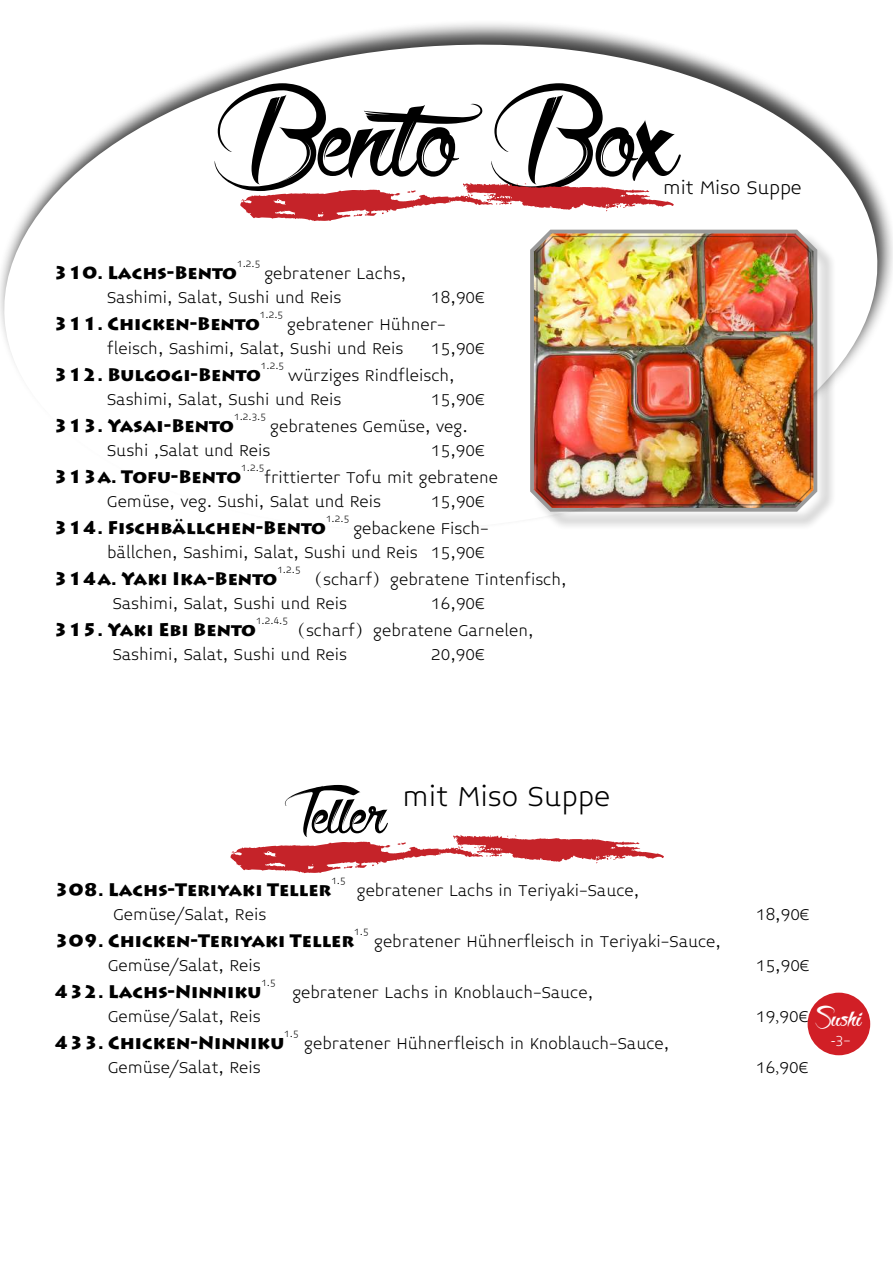
<style>
.page{position:relative;width:893px;height:1263px;background:#fff}
.page>*{position:absolute;margin:0;border:0;box-sizing:border-box;transform-origin:0 0}
.t1{font:220.8px "Akhenaton";color:#000}
.t2{font:108px "Akhenaton";color:#000}
.t3{font:45px "Akhenaton";color:#fffbfd}
.t4{font:300 31.5px "Midiet Sans";color:#000}
.t5{font:300 21px "Midiet Sans";color:#000}
.t6{font:300 18px/24px "Midiet Sans";color:#000}
.t7{font:900 18px "Lithos Pro";color:#000}
.t8{font:300 15px "Midiet Sans";color:#fffbfd}
.t9{font:300 10.5px "Midiet Sans";color:#000}
.s1{font-family:"Adobe Song Std"}
.s2{font-family:"Apple Chancery";font-weight:400}
</style>
<div class="page">
<div style="left:0;top:19px;width:893px;height:513px;background:#000;opacity:.75"></div>
<svg style="left:0;top:29px;width:887px;height:503px"></svg>
<div style="left:808px;top:993px;width:62px;height:62px;background:#d11f26;border-radius:50%"></div>
<svg style="left:240px;top:183px;width:434px;height:38px"></svg>
<div style="left:532px;top:232px;width:304px;height:298px;background:#000;opacity:.75"></div>
<img style="left:527px;top:226px;width:294px;height:289px">
<div style="left:536px;top:236px;width:275px;height:269px;border:1px solid #000;border-radius:16px"></div>
<svg style="left:231px;top:835px;width:433px;height:38px"></svg>
<h1 class="t1" style="left:214px;top:-29px;width:466px">Bento Box</h1>
<p class="t5" style="left:663px;top:176px;width:140px">mit Miso Suppe</p>
<p class="t9" style="left:237px;top:258px;width:25px">1.2.5</p>
<p class="t6" style="left:107px;top:262px;width:300px;text-indent:157px">gebratener Lachs,<br>Sashimi, Salat, Sushi und Reis</p>
<p class="t7" style="left:53px;top:262px;width:185px">310. Lachs-Bento</p>
<p class="t6" style="left:431px;top:286px;width:55px">18,90€</p>
<p class="t9" style="left:260px;top:309px;width:25px">1.2.5</p>
<p class="t6" style="left:107px;top:313px;width:340px;text-indent:180px">gebratener Hühner&shy;fleisch, Sashimi, Salat, Sushi und Reis</p>
<p class="t7" style="left:53px;top:313px;width:208px">311. Chicken-Bento</p>
<p class="t6" style="left:431px;top:337px;width:55px">15,90€</p>
<p class="t9" style="left:261px;top:360px;width:25px">1.2.5</p>
<p class="t6" style="left:107px;top:364px;width:349px;text-indent:181px">würziges Rindfleisch,<br>Sashimi, Salat, Sushi und Reis</p>
<p class="t7" style="left:53px;top:364px;width:209px">312. Bulgogi-Bento</p>
<p class="t6" style="left:431px;top:388px;width:55px">15,90€</p>
<p class="t9" style="left:234px;top:411px;width:34px">1.2.3.5</p>
<p class="t6" style="left:107px;top:415px;width:362px;text-indent:163px">gebratenes Gemüse, veg.<br>Sushi ,Salat und Reis</p>
<p class="t7" style="left:53px;top:415px;width:182px">313. Yasai-Bento</p>
<p class="t6" style="left:431px;top:439px;width:55px">15,90€</p>
<p class="t9" style="left:241px;top:462px;width:25px">1.2.5</p>
<p class="t6" style="left:107px;top:466px;width:392px;text-indent:157px">frittierter Tofu mit gebratene<br>Gemüse, veg. Sushi, Salat und Reis</p>
<p class="t7" style="left:53px;top:466px;width:190px">313a. Tofu-Bento</p>
<p class="t6" style="left:431px;top:490px;width:55px">15,90€</p>
<p class="t7" style="left:53px;top:517px;width:274px">314. Fischbällchen-Bento</p>
<p class="t9" style="left:326px;top:513px;width:25px">1.2.5</p>
<p class="t6" style="left:107px;top:517px;width:383px;text-align:right">gebackene Fisch-<br>bällchen, Sashimi, Salat, Sushi und Reis 15,90€</p>
<p class="t7" style="left:53px;top:568px;width:226px">314a. Yaki Ika-Bento</p>
<p class="t9" style="left:277px;top:564px;width:25px">1.2.5</p>
<p class="t6" style="left:113px;top:568px;width:455px;text-indent:192px"><span class="s1">（</span>scharf<span class="s1">）</span>gebratene Tintenfisch,<br>Sashimi, Salat, Sushi und Reis</p>
<p class="t6" style="left:431px;top:592px;width:55px">16,90€</p>
<p class="t9" style="left:256px;top:615px;width:34px">1.2.4.5</p>
<p class="t6" style="left:113px;top:619px;width:422px;text-indent:175px"><span class="s1">（</span>scharf<span class="s1">）</span>gebratene Garnelen,<br>Sashimi, Salat, Sushi und Reis</p>
<p class="t7" style="left:53px;top:619px;width:204px">315. Yaki Ebi Bento</p>
<p class="t6" style="left:431px;top:643px;width:55px">20,90€</p>
<h2 class="t2" style="left:284px;top:733px;width:104px">Teller</h2>
<h3 class="t4" style="left:402px;top:779px;width:209px">mit Miso Suppe</h3>
<p class="t9" style="left:331px;top:875px;width:16px">1.5</p>
<p class="t7" style="left:54px;top:879px;width:279px">308. Lachs-Teriyaki Teller</p>
<p class="t6" style="left:357px;top:879px;width:284px">gebratener Lachs in Teriyaki-Sauce,</p>
<p class="t6" style="left:114px;top:903px;width:154px">Gemüse/Salat, Reis</p>
<p class="t6" style="left:756px;top:903px;width:55px">18,90€</p>
<p class="t7" style="left:54px;top:930px;width:302px">309. Chicken-Teriyaki Teller</p>
<p class="t9" style="left:354px;top:926px;width:16px">1.5</p>
<p class="t6" style="left:374px;top:930px;width:348px">gebratener Hühnerfleisch in Teriyaki-Sauce,</p>
<p class="t6" style="left:108px;top:954px;width:154px">Gemüse/Salat, Reis</p>
<p class="t6" style="left:756px;top:954px;width:55px">15,90€</p>
<p class="t7" style="left:54px;top:981px;width:209px">432. Lachs-Ninniku</p>
<p class="t9" style="left:261px;top:977px;width:16px">1.5</p>
<p class="t6" style="left:292px;top:981px;width:302px">gebratener Lachs in Knoblauch-Sauce,</p>
<h3 class="t3" style="left:815px;top:984px;width:48px">Sushi</h3>
<p class="t8" style="left:830px;top:1032px;width:22px"><span class="s2">-</span>3-</p>
<p class="t6" style="left:108px;top:1005px;width:154px">Gemüse/Salat, Reis</p>
<p class="t6" style="left:756px;top:1005px;width:54px">19<span class="s1">,</span>90€</p>
<p class="t7" style="left:54px;top:1032px;width:232px">433. Chicken-Ninniku</p>
<p class="t9" style="left:284px;top:1028px;width:16px">1.5</p>
<p class="t6" style="left:304px;top:1032px;width:367px">gebratener Hühnerfleisch in Knoblauch-Sauce,</p>
<p class="t6" style="left:108px;top:1056px;width:154px">Gemüse/Salat, Reis</p>
<p class="t6" style="left:756px;top:1056px;width:54px">16<span class="s1">,</span>90€</p>
</div>
